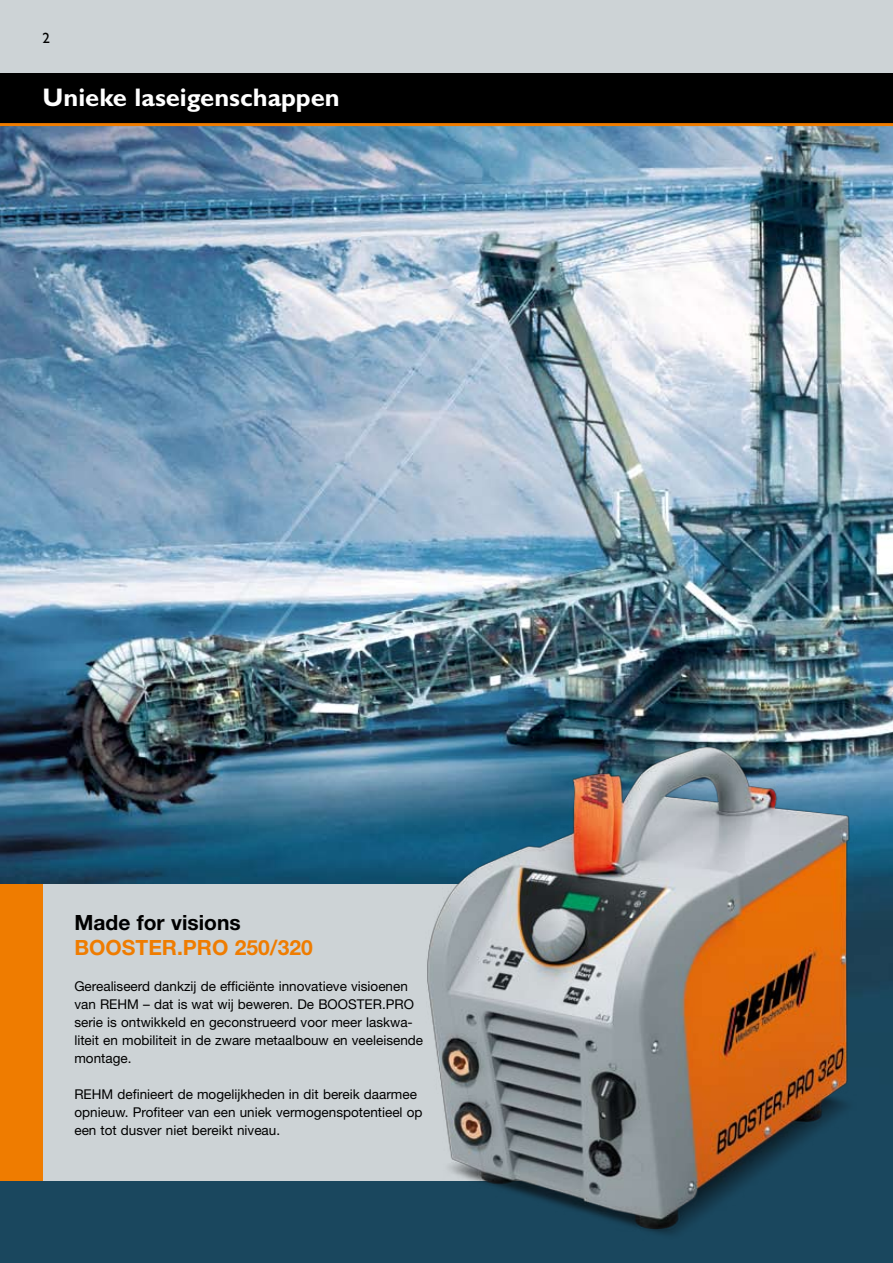
<style>
.page{position:relative;width:893px;height:1263px;background:#cdd3d6}
.page>*{position:absolute;margin:0;border:0;box-sizing:border-box;transform-origin:0 0}
.t1{font:700 25.5px "Gill Sans";letter-spacing:-.005em;color:#fff}
.t2{font:700 21px "Helvetica Neue";color:#ef7c00}
.t3{font:700 21px "Helvetica Neue";color:#000}
.t4{font:15px "Gill Sans";color:#000}
.t5{font:13.5px/18px "Helvetica Neue";color:#000}
</style>
<div class="page">
<img style="left:0;top:126px;width:893px;height:1137px">
<div style="left:0;top:73px;width:893px;height:52px;background:#000"></div>
<div style="left:0;top:884px;width:568px;height:297px;background:#cdd3d6"></div>
<div style="left:0;top:884px;width:43px;height:297px;background:#ef7c00"></div>
<hr style="left:0;top:123px;width:893px;height:3px;background:#ef7c00">
<img style="left:401px;top:707px;width:479px;height:547px">
<p class="t4" style="left:43px;top:29px;width:9px">2</p>
<h1 class="t1" style="left:43px;top:83px;width:299px">Unieke laseigenschappen</h1>
<h2 class="t3" style="left:74px;top:909px;width:168px">Made for visions</h2>
<h2 class="t2" style="left:74px;top:934px;width:240px">BOOSTER.PRO 250/320</h2>
<p class="t5" style="left:74px;top:977px;width:350px">Gerealiseerd dankzij de efficiënte innovatieve visioenen van REHM – dat is wat wij beweren. De BOOSTER.PRO serie is ontwikkeld en geconstrueerd voor meer laskwa&shy;liteit en mobiliteit in de zware metaalbouw en veeleisende montage.</p>
<p class="t5" style="left:74px;top:1085px;width:350px">REHM definieert de mogelijkheden in dit bereik daarmee opnieuw. Profiteer van een uniek vermogenspotentieel op een tot dusver niet bereikt niveau.</p>
</div>
